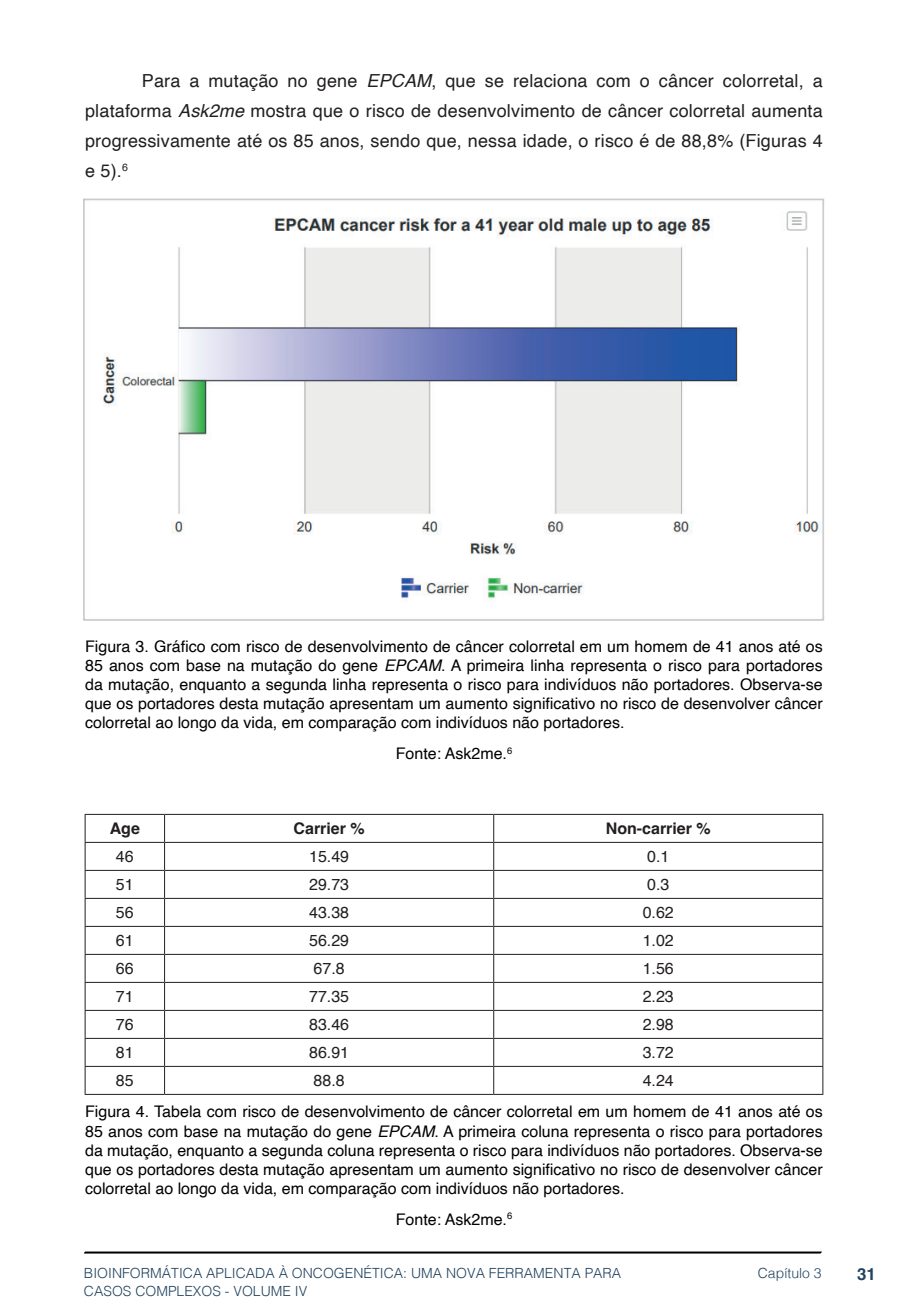
<style>
.page{position:relative;width:908px;height:1304px;background:#fff}
.page>*{position:absolute;margin:0;border:0;box-sizing:border-box;transform-origin:0 0}
.txt{font:18px/30px "Helvetica";letter-spacing:.01em;color:#231f20;text-align:justify}
.t1{font:700 16.8px "Helvetica";color:#23445f}
.imagens_graf_tab{font:16px/19.2px "Helvetica";color:#000;text-align:justify}
.tab_txt_centro{font:16px "Helvetica";color:#231f20}
.tab_txt_centro-2{font:700 16px "Helvetica";color:#231f20}
.t2{font:300 14px/18px "Helvetica";color:#23445f}
.s1{font-style:italic}
</style>
<div class="page">
<svg style="left:84px;top:1251px;width:737px;height:3px"></svg>
<img style="left:84px;top:198px;width:739px;height:423px">
<svg style="left:85px;top:814px;width:738px;height:280px"></svg>
<hr style="left:85px;top:1094px;width:79px;height:1px;background:#231f20">
<hr style="left:164px;top:1094px;width:329px;height:1px;background:#231f20">
<hr style="left:493px;top:1094px;width:330px;height:1px;background:#231f20">
<p class="txt" style="left:85px;top:66px;width:738px;text-indent:57px">Para a mutação no gene <span class="s1">EPCAM</span>, que se relaciona com o câncer colorretal, a plataforma <span class="s1">Ask2me</span> mostra que o risco de desenvolvimento de câncer colorretal aumenta progressivamente até os 85 anos, sendo que, nessa idade, o risco é de 88,8% (Figuras 4 e 5).<sup>6</sup></p>
<p class="imagens_graf_tab" style="left:85px;top:637px;width:739px">Figura 3. Gráfico com risco de desenvolvimento de câncer colorretal em um homem de 41 anos até os 85 anos com base na mutação do gene <span class="s1">EPCAM</span>. A primeira linha representa o risco para portadores da mutação, enquanto a segunda linha representa o risco para indivíduos não portadores. Observa-se que os portadores desta mutação apresentam um aumento significativo no risco de desenvolver câncer colorretal ao longo da vida, em comparação com indivíduos não portadores.</p>
<p class="imagens_graf_tab" style="left:395px;top:744px;width:118px">Fonte: Ask2me.<sup>6</sup></p>
<p class="tab_txt_centro-2" style="left:110px;top:819px;width:32px">Age</p>
<p class="tab_txt_centro-2" style="left:293px;top:819px;width:73px">Carrier %</p>
<p class="tab_txt_centro-2" style="left:605px;top:819px;width:106px">Non-carrier %</p>
<p class="tab_txt_centro" style="left:116px;top:844px;width:19px">46</p>
<p class="tab_txt_centro" style="left:309px;top:844px;width:42px">15.49</p>
<p class="tab_txt_centro" style="left:647px;top:844px;width:24px">0.1</p>
<p class="tab_txt_centro" style="left:116px;top:872px;width:19px">51</p>
<p class="tab_txt_centro" style="left:309px;top:872px;width:42px">29.73</p>
<p class="tab_txt_centro" style="left:647px;top:872px;width:24px">0.3</p>
<p class="tab_txt_centro" style="left:116px;top:900px;width:19px">56</p>
<p class="tab_txt_centro" style="left:309px;top:900px;width:42px">43.38</p>
<p class="tab_txt_centro" style="left:642px;top:900px;width:33px">0.62</p>
<p class="tab_txt_centro" style="left:116px;top:928px;width:19px">61</p>
<p class="tab_txt_centro" style="left:309px;top:928px;width:42px">56.29</p>
<p class="tab_txt_centro" style="left:642px;top:928px;width:33px">1.02</p>
<p class="tab_txt_centro" style="left:116px;top:956px;width:19px">66</p>
<p class="tab_txt_centro" style="left:313px;top:956px;width:33px">67.8</p>
<p class="tab_txt_centro" style="left:642px;top:956px;width:33px">1.56</p>
<p class="tab_txt_centro" style="left:116px;top:984px;width:19px">71</p>
<p class="tab_txt_centro" style="left:309px;top:984px;width:42px">77.35</p>
<p class="tab_txt_centro" style="left:642px;top:984px;width:33px">2.23</p>
<p class="tab_txt_centro" style="left:116px;top:1012px;width:19px">76</p>
<p class="tab_txt_centro" style="left:309px;top:1012px;width:42px">83.46</p>
<p class="tab_txt_centro" style="left:642px;top:1012px;width:33px">2.98</p>
<p class="tab_txt_centro" style="left:116px;top:1040px;width:19px">81</p>
<p class="tab_txt_centro" style="left:309px;top:1040px;width:42px">86.91</p>
<p class="tab_txt_centro" style="left:642px;top:1040px;width:33px">3.72</p>
<p class="tab_txt_centro" style="left:116px;top:1068px;width:19px">85</p>
<p class="tab_txt_centro" style="left:313px;top:1068px;width:33px">88.8</p>
<p class="tab_txt_centro" style="left:642px;top:1068px;width:33px">4.24</p>
<p class="imagens_graf_tab" style="left:85px;top:1103px;width:739px">Figura 4. Tabela com risco de desenvolvimento de câncer colorretal em um homem de 41 anos até os 85 anos com base na mutação do gene <span class="s1">EPCAM</span>. A primeira coluna representa o risco para portadores da mutação, enquanto a segunda coluna representa o risco para indivíduos não portadores. Observa-se que os portadores desta mutação apresentam um aumento significativo no risco de desenvolver câncer colorretal ao longo da vida, em comparação com indivíduos não portadores.</p>
<p class="imagens_graf_tab" style="left:395px;top:1210px;width:118px">Fonte: Ask2me.<sup>6</sup></p>
<p class="t2" style="left:84px;top:1263px;width:538px">BIOINFORMÁTICA APLICADA À ONCOGENÉTICA: UMA NOVA FERRAMENTA PARA<br>CASOS COMPLEXOS - VOLUME IV</p>
<p class="t2" style="left:757px;top:1263px;width:65px">Capítulo 3</p>
<p class="t1" style="left:856px;top:1264px;width:20px">31</p>
</div>
